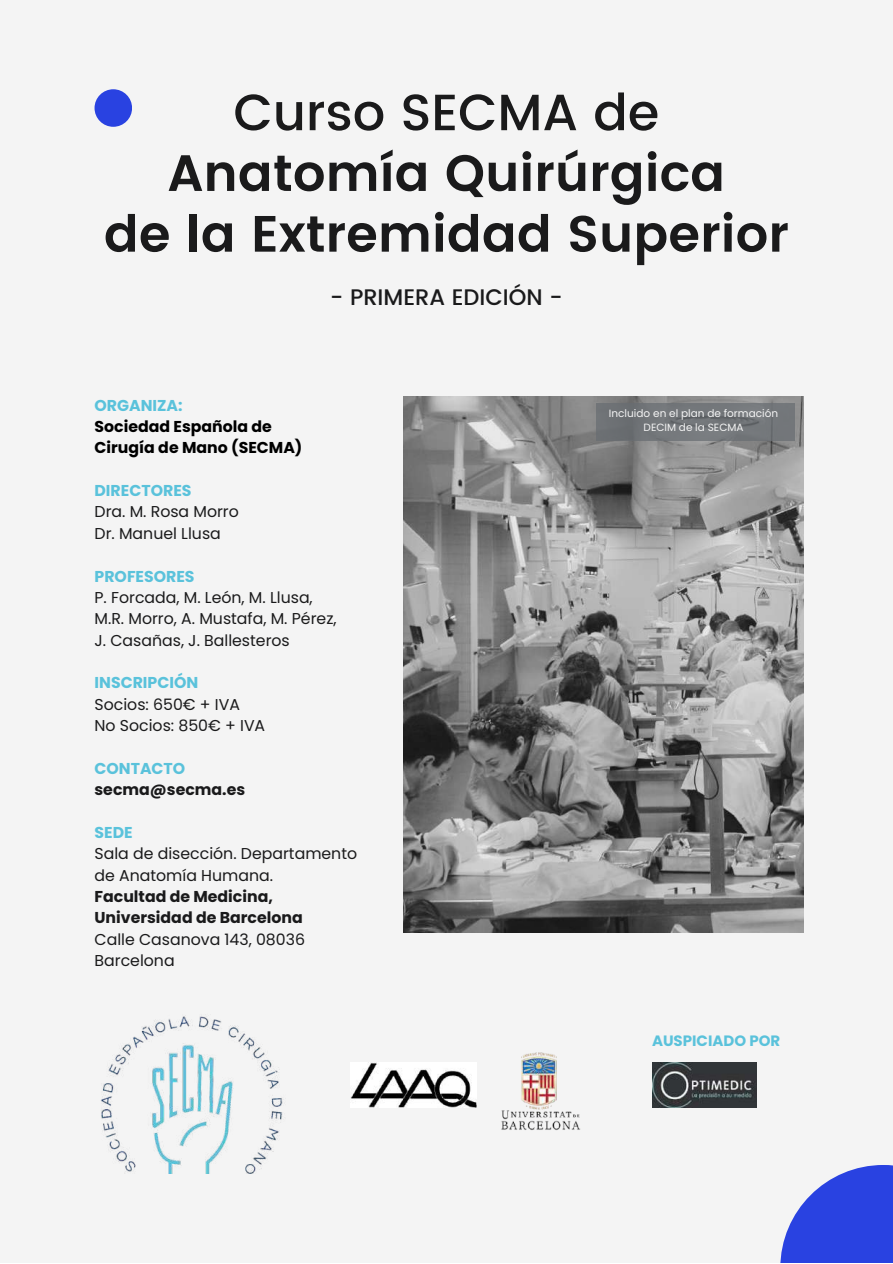
<style>
.page{position:relative;width:893px;height:1264px;background:#fff}
.page>*{position:absolute;margin:0;border:0;box-sizing:border-box;transform-origin:0 0}
.t1{font:600 51px/60.8px "Poppins";color:#1a1a1b;text-align:center}
.t2{font:500 51px "Poppins";color:#1a1a1b}
.t3{font:500 22.5px "Poppins";color:#1a1a1b}
.t4{font:15.75px/21.3px "Poppins";color:#1a1a1b}
.t5{font:700 15.75px/21.3px "Poppins";color:#1a1a1b}
.t6{font:700 15.75px "Poppins";color:#5ac2db}
.t7{font:700 15.75px/21.3px "Poppins";color:#000}
.t8{font:700 15px "Poppins";color:#5ac2db}
.t9{font:10.5px/14px "Poppins";color:#f4f4f4;text-align:center}
</style>
<div class="page">
<div style="left:0;top:0;width:892px;height:1262px;background:#f4f4f4"></div>
<div style="left:94px;top:89px;width:38px;height:38px;background:#2942e1;border-radius:50%"></div>
<svg style="left:780px;top:1165px;width:112px;height:97px;fill:#2942e1"></svg>
<img style="left:652px;top:1062px;width:104px;height:45px">
<img style="left:350px;top:1062px;width:126px;height:45px">
<img style="left:501px;top:1052px;width:80px;height:78px">
<img style="left:403px;top:396px;width:400px;height:536px">
<img style="left:101px;top:1015px;width:182px;height:158px">
<div style="left:595px;top:403px;width:199px;height:37px;background:#73767a"></div>
<h1 class="t2" style="left:233px;top:83px;width:427px">Curso SECMA de</h1>
<h1 class="t1" style="left:104px;top:143px;width:686px">Anatomía Quirúrgica<br>de la Extremidad Superior</h1>
<h2 class="t3" style="left:330px;top:284px;width:234px">- PRIMERA EDICIÓN -</h2>
<p class="t6" style="left:94px;top:394px;width:90px">ORGANIZA:</p>
<p class="t7" style="left:94px;top:416px;width:209px">Sociedad Española de<br>Cirugía de Mano (SECMA)</p>
<p class="t6" style="left:94px;top:479px;width:98px">DIRECTORES</p>
<p class="t4" style="left:94px;top:501px;width:146px">Dra. M. Rosa Morro<br>Dr. Manuel Llusa</p>
<p class="t6" style="left:94px;top:565px;width:102px">PROFESORES</p>
<p class="t4" style="left:94px;top:586px;width:243px">P. Forcada, M. León, M. Llusa,<br>M.R. Morro, A. Mustafa, M. Pérez,<br>J. Casañas, J. Ballesteros</p>
<p class="t6" style="left:94px;top:671px;width:105px">INSCRIPCIÓN</p>
<p class="t4" style="left:94px;top:693px;width:172px">Socios: 650€ + IVA<br>No Socios: 850€ + IVA</p>
<p class="t6" style="left:94px;top:757px;width:92px">CONTACTO</p>
<p class="t5" style="left:94px;top:779px;width:152px">secma@secma.es</p>
<p class="t6" style="left:94px;top:821px;width:40px">SEDE</p>
<p class="t4" style="left:94px;top:843px;width:264px">Sala de disección. Departamento de Anatomía Humana.</p>
<p class="t5" style="left:94px;top:885px;width:210px">Facultad de Medicina,<br>Universidad de Barcelona</p>
<p class="t4" style="left:94px;top:928px;width:212px">Calle Casanova 143, 08036<br>Barcelona</p>
<p class="t9" style="left:609px;top:407px;width:171px">Incluido en el plan de formación<br>DECIM de la SECMA</p>
<p class="t8" style="left:652px;top:1030px;width:130px">AUSPICIADO POR</p>
</div>
